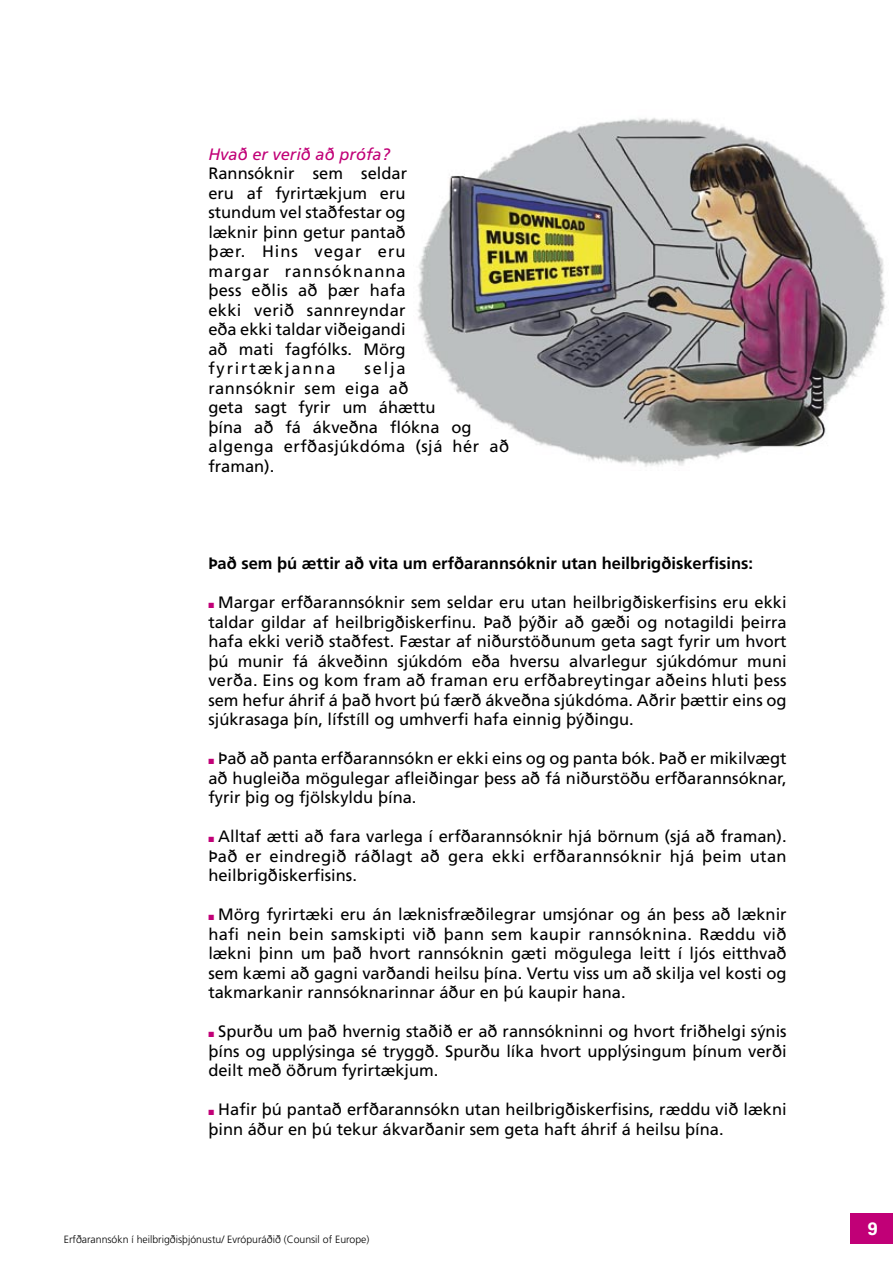
<style>
.page{position:relative;width:893px;height:1263px;background:#fff}
.page>*{position:absolute;margin:0;border:0;box-sizing:border-box;transform-origin:0 0}
.t1{font:700 18px "Univers";color:#fff}
.t2{font:16.5px/19.5px "Frutiger";color:#000;text-align:justify}
.t3{font:16.5px/19.5px "Frutiger";letter-spacing:.03em;color:#000}
.t4{font:700 16.5px "Frutiger";color:#000}
.t5{font:italic 16.5px "Frutiger";color:#c10077}
.t6{font:300 10.5px "Frutiger";color:#000}
</style>
<div class="page">
<div style="left:850px;top:1213px;width:43px;height:30px;background:#c10077"></div>
<img style="left:417px;top:118px;width:468px;height:349px">
<p class="t5" style="left:208px;top:144px;width:183px">Hvað er verið að prófa?</p>
<p class="t2" style="left:208px;top:163px;width:200px">Rannsóknir sem seldar eru af fyrirtækjum eru stundum vel staðfestar og læknir þinn getur pantað þær. Hins vegar eru margar rannsóknanna þess eðlis að þær hafa ekki verið sannreyndar eða ekki taldar viðeigandi að mati fagfólks. Mörg fyrirtækjanna</p>
<p class="t3" style="left:208px;top:358px;width:302px;text-indent:156px">selja<br>rannsóknir sem eiga að<br>geta sagt fyrir um áhættu<br>þína að fá ákveðna flókna og algenga erfðasjúkdóma (sjá hér að framan).</p>
<p class="t4" style="left:208px;top:554px;width:546px">Það sem þú ættir að vita um erfðarannsóknir utan heilbrigðiskerfisins:</p>
<p class="t2" style="left:208px;top:592px;width:580px;text-indent:10px">Margar erfðarannsóknir sem seldar eru utan heilbrigðiskerfisins eru ekki taldar gildar af heilbrigðiskerfinu. Það þýðir að gæði og notagildi þeirra hafa ekki verið staðfest. Fæstar af niðurstöðunum geta sagt fyrir um hvort þú munir fá ákveðinn sjúkdóm eða hversu alvarlegur sjúkdómur muni verða. Eins og kom fram að framan eru erfðabreytingar aðeins hluti þess sem hefur áhrif á það hvort þú færð ákveðna sjúkdóma. Aðrir þættir eins og sjúkrasaga þín, lífstíll og umhverfi hafa einnig þýðingu.</p>
<p class="t2" style="left:208px;top:748px;width:580px;text-indent:10px">Það að panta erfðarannsókn er ekki eins og og panta bók. Það er mikilvægt að hugleiða mögulegar afleiðingar þess að fá niðurstöðu erfðarannsóknar, fyrir þig og fjölskyldu þína.</p>
<p class="t2" style="left:208px;top:826px;width:580px;text-indent:10px">Alltaf ætti að fara varlega í erfðarannsóknir hjá börnum (sjá að framan).<br>Það er eindregið ráðlagt að gera ekki erfðarannsóknir hjá þeim utan heilbrigðiskerfisins.</p>
<p class="t2" style="left:208px;top:904px;width:580px;text-indent:10px">Mörg fyrirtæki eru án læknisfræðilegrar umsjónar og án þess að læknir hafi nein bein samskipti við þann sem kaupir rannsóknina. Ræddu við lækni þinn um það hvort rannsóknin gæti mögulega leitt í ljós eitthvað sem kæmi að gagni varðandi heilsu þína. Vertu viss um að skilja vel kosti og takmarkanir rannsóknarinnar áður en þú kaupir hana.</p>
<p class="t2" style="left:208px;top:1021px;width:580px;text-indent:10px">Spurðu um það hvernig staðið er að rannsókninni og hvort friðhelgi sýnis þíns og upplýsinga sé tryggð. Spurðu líka hvort upplýsingum þínum verði deilt með öðrum fyrirtækjum.</p>
<p class="t2" style="left:208px;top:1099px;width:580px;text-indent:10px">Hafir þú pantað erfðarannsókn utan heilbrigðiskerfisins, ræddu við lækni þinn áður en þú tekur ákvarðanir sem geta haft áhrif á heilsu þína.</p>
<p class="t6" style="left:64px;top:1233px;width:307px">Erfðarannsókn í heilbrigðisþjónustu/ Evrópuráðið (Counsil of Europe)</p>
<p class="t1" style="left:868px;top:1218px;width:12px">9</p>
</div>
